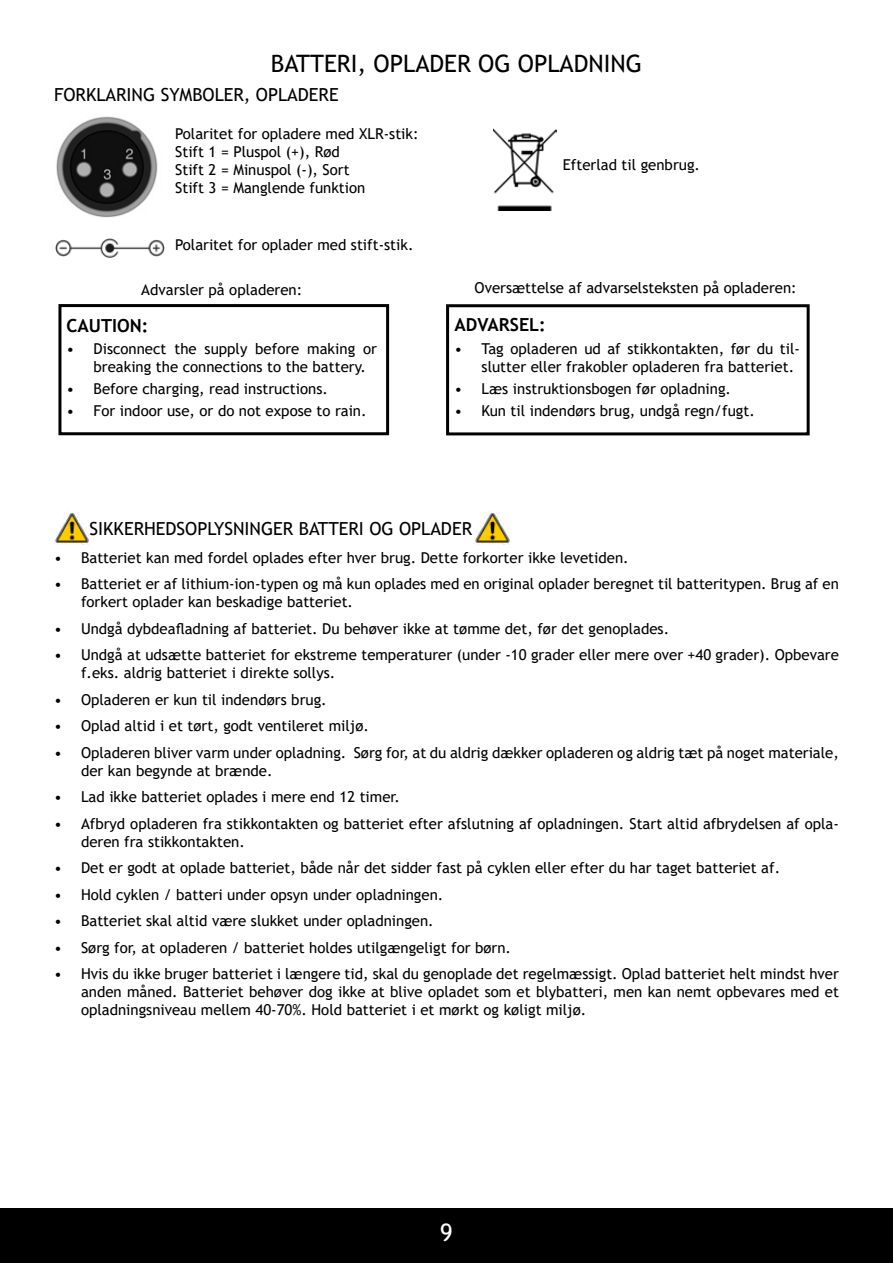
<style>
.page{position:relative;width:893px;height:1263px;background:#fff}
.page>*{position:absolute;margin:0;border:0;box-sizing:border-box;transform-origin:0 0}
.t1{font:24px "Trebuchet MS";color:#000}
.t2{font:24px "Trebuchet MS";color:#fff}
.t3{font:18px "Trebuchet MS";color:#000}
.t4{font:700 18px "Trebuchet MS";color:#000}
.t5{font:15px/18px "Trebuchet MS";color:#000}
</style>
<div class="page">
<div style="left:0;top:1209px;width:893px;height:54px;background:#000"></div>
<img style="left:56px;top:116px;width:102px;height:101px">
<img style="left:55px;top:238px;width:110px;height:20px">
<img style="left:493px;top:128px;width:63px;height:83px">
<div style="left:58px;top:304px;width:331px;height:131px;border:3px solid #000"></div>
<div style="left:446px;top:304px;width:364px;height:131px;border:3px solid #000"></div>
<img style="left:54px;top:511px;width:35px;height:33px">
<img style="left:474px;top:512px;width:36px;height:32px">
<h1 class="t1" style="left:271px;top:48px;width:373px">BATTERI, OPLADER OG OPLADNING</h1>
<p class="t3" style="left:54px;top:84px;width:286px">FORKLARING SYMBOLER, OPLADERE</p>
<p class="t5" style="left:175px;top:125px;width:245px">Polaritet for opladere med XLR-stik:<br>Stift 1 = Pluspol (+), Rød<br>Stift 2 = Minuspol (-), Sort<br>Stift 3 = Manglende funktion</p>
<p class="t5" style="left:175px;top:236px;width:240px">Polaritet for oplader med stift-stik.</p>
<p class="t5" style="left:563px;top:156px;width:139px">Efterlad til genbrug.</p>
<p class="t5" style="left:141px;top:281px;width:162px">Advarsler på opladeren:</p>
<p class="t5" style="left:475px;top:278px;width:324px">Oversættelse af advarselsteksten på opladeren:</p>
<p class="t4" style="left:67px;top:314px;width:83px">CAUTION:</p>
<p class="t5" style="left:94px;top:339px;width:285px;text-indent:-27px">• Disconnect the supply before making or breaking the connections to the battery.</p>
<p class="t5" style="left:67px;top:380px;width:263px">• Before charging, read instructions.</p>
<p class="t5" style="left:67px;top:402px;width:302px">• For indoor use, or do not expose to rain.</p>
<p class="t4" style="left:455px;top:314px;width:93px">ADVARSEL:</p>
<p class="t5" style="left:482px;top:339px;width:320px;text-indent:-27px">• Tag opladeren ud af stikkontakten, før du til&shy;slutter eller frakobler opladeren fra batteriet.</p>
<p class="t5" style="left:455px;top:379px;width:278px">• Læs instruktionsbogen før opladning.</p>
<p class="t5" style="left:455px;top:402px;width:302px">• Kun til indendørs brug, undgå regn/fugt.</p>
<p class="t3" style="left:90px;top:517px;width:384px">SIKKERHEDSOPLYSNINGER BATTERI OG OPLADER</p>
<p class="t5" style="left:54px;top:548px;width:576px">• Batteriet kan med fordel oplades efter hver brug. Dette forkorter ikke levetiden.</p>
<p class="t5" style="left:81px;top:575px;width:759px;text-indent:-27px">• Batteriet er af lithium-ion-typen og må kun oplades med en original oplader beregnet til batteritypen. Brug af en forkert oplader kan beskadige batteriet.</p>
<p class="t5" style="left:54px;top:619px;width:617px">• Undgå dybdeafladning af batteriet. Du behøver ikke at tømme det, før det genoplades.</p>
<p class="t5" style="left:81px;top:646px;width:759px;text-indent:-27px">• Undgå at udsætte batteriet for ekstreme temperaturer (under -10 grader eller mere over +40 grader). Opbevare f.eks. aldrig batteriet i direkte sollys.</p>
<p class="t5" style="left:54px;top:690px;width:274px">• Opladeren er kun til indendørs brug.</p>
<p class="t5" style="left:54px;top:717px;width:317px">• Oplad altid i et tørt, godt ventileret miljø.</p>
<p class="t5" style="left:81px;top:743px;width:759px;text-indent:-27px">• Opladeren bliver varm under opladning. Sørg for, at du aldrig dækker opladeren og aldrig tæt på noget materiale, der kan begynde at brænde.</p>
<p class="t5" style="left:54px;top:788px;width:348px">• Lad ikke batteriet oplades i mere end 12 timer.</p>
<p class="t5" style="left:81px;top:814px;width:759px;text-indent:-27px">• Afbryd opladeren fra stikkontakten og batteriet efter afslutning af opladningen. Start altid afbrydelsen af opla&shy;deren fra stikkontakten.</p>
<p class="t5" style="left:54px;top:859px;width:728px">• Det er godt at oplade batteriet, både når det sidder fast på cyklen eller efter du har taget batteriet af.</p>
<p class="t5" style="left:54px;top:885px;width:391px">• Hold cyklen / batteri under opsyn under opladningen.</p>
<p class="t5" style="left:54px;top:912px;width:381px">• Batteriet skal altid være slukket under opladningen.</p>
<p class="t5" style="left:54px;top:938px;width:459px">• Sørg for, at opladeren / batteriet holdes utilgængeligt for børn.</p>
<p class="t5" style="left:81px;top:965px;width:759px;text-align:justify;text-indent:-27px">• Hvis du ikke bruger batteriet i længere tid, skal du genoplade det regelmæssigt. Oplad batteriet helt mindst hver anden måned. Batteriet behøver dog ikke at blive opladet som et blybatteri, men kan nemt opbevares med et opladningsniveau mellem 40-70%. Hold batteriet i et mørkt og køligt miljø.</p>
<h1 class="t2" style="left:440px;top:1217px;width:14px">9</h1>
</div>
